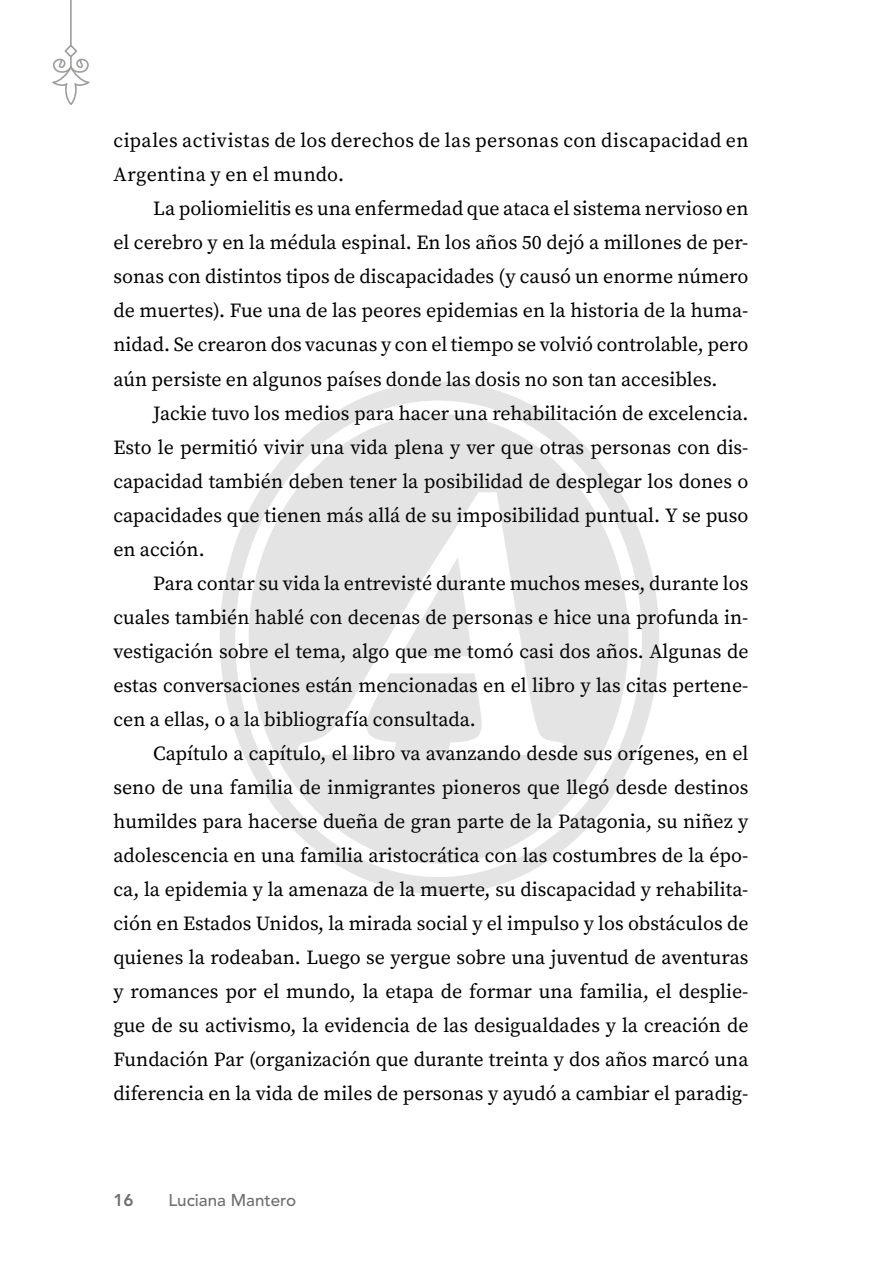
<style>
.page{position:relative;width:879px;height:1276px;background:#fff}
.page>*{position:absolute;margin:0;border:0;box-sizing:border-box;transform-origin:0 0}
.t1{font:20px/34px "Source Serif Variable";color:#000;text-align:justify}
.t2{font:500 17px "Avenir LT Std";color:#706f6f}
.t3{font:800 17px "Avenir LT Std";color:#706f6f}
</style>
<div class="page">
<svg style="left:52px;top:0;width:38px;height:105px"></svg>
<svg style="left:220px;top:381px;width:439px;height:513px"></svg>
<svg style="left:249px;top:414px;width:379px;height:450px;fill:#e5e4e4"></svg>
<svg style="left:400px;top:558px;width:72px;height:98px"></svg>
<p class="t1" style="left:113px;top:124px;width:636px">cipales activistas de los derechos de las personas con discapacidad en<br>Argentina y en el mundo.</p>
<p class="t1" style="left:113px;top:192px;width:636px;text-indent:40px">La poliomielitis es una enfermedad que ataca el sistema nervioso en el cerebro y en la médula espinal. En los años 50 dejó a millones de per&shy;sonas con distintos tipos de discapacidades (y causó un enorme número de muertes). Fue una de las peores epidemias en la historia de la huma&shy;nidad. Se crearon dos vacunas y con el tiempo se volvió controlable, pero aún persiste en algunos países donde las dosis no son tan accesibles.</p>
<p class="t1" style="left:113px;top:396px;width:636px;text-indent:40px">Jackie tuvo los medios para hacer una rehabilitación de excelencia.<br>Esto le permitió vivir una vida plena y ver que otras personas con dis&shy;capacidad también deben tener la posibilidad de desplegar los dones o capacidades que tienen más allá de su imposibilidad puntual. Y se puso en acción.</p>
<p class="t1" style="left:113px;top:566px;width:636px;text-indent:40px">Para contar su vida la entrevisté durante muchos meses, durante los cuales también hablé con decenas de personas e hice una profunda in&shy;vestigación sobre el tema, algo que me tomó casi dos años. Algunas de estas conversaciones están mencionadas en el libro y las citas pertene&shy;cen a ellas, o a la bibliografía consultada.</p>
<p class="t1" style="left:113px;top:736px;width:636px;text-indent:40px">Capítulo a capítulo, el libro va avanzando desde sus orígenes, en el seno de una familia de inmigrantes pioneros que llegó desde destinos humildes para hacerse dueña de gran parte de la Patagonia, su niñez y adolescencia en una familia aristocrática con las costumbres de la épo&shy;ca, la epidemia y la amenaza de la muerte, su discapacidad y rehabilita&shy;ción en Estados Unidos, la mirada social y el impulso y los obstáculos de quienes la rodeaban. Luego se yergue sobre una juventud de aventuras y romances por el mundo, la etapa de formar una familia, el desplie&shy;gue de su activismo, la evidencia de las desigualdades y la creación de Fundación Par (organización que durante treinta y dos años marcó una diferencia en la vida de miles de personas y ayudó a cambiar el paradig-</p>
<p class="t3" style="left:113px;top:1190px;width:22px">16</p>
<p class="t2" style="left:168px;top:1190px;width:129px">Luciana Mantero</p>
</div>
